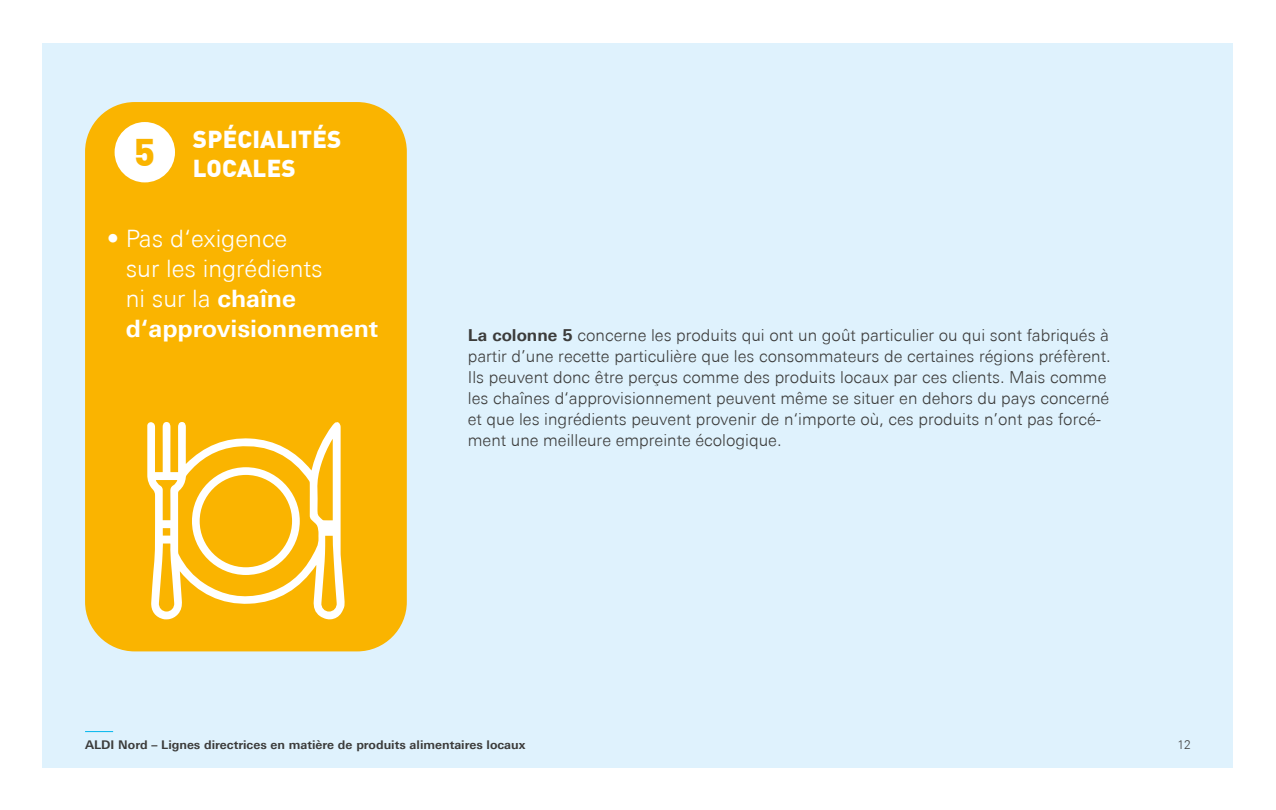
<style>
.page{position:relative;width:1276px;height:810px;background:#fff}
.page>*{position:absolute;margin:0;border:0;box-sizing:border-box;transform-origin:0 0}
.t1{font:900 37.8px "DIN Pro";color:#fab400}
.t2{font:300 24px/30px "Univers Next Pro";color:#fff}
.t3{font:900 24px/28.5px "DIN Pro";letter-spacing:.01em;color:#fff}
.t4{font:300 16.5px/21px "Univers Next Pro";color:#3c3c3b}
.t5{font:700 12px "Univers Next Pro";color:#3c3c3b}
.t6{font:300 12px "Univers Next Pro";color:#3c3c3b}
.s1{font-weight:700}
</style>
<div class="page">
<div style="left:43px;top:43px;width:1190px;height:724px;background:#dff2fd"></div>
<div style="left:85px;top:102px;width:322px;height:549px;background:#fab400;border-radius:50px"></div>
<div style="left:115px;top:122px;width:60px;height:60px;background:#fff;border-radius:50%"></div>
<svg style="left:147px;top:422px;width:198px;height:197px"></svg>
<svg style="left:85px;top:731px;width:28px;height:1px"></svg>
<h1 class="t1" style="left:134px;top:122px;width:22px">5</h1>
<h2 class="t3" style="left:193px;top:124px;width:150px">SPÉCIALITÉS<br>LOCALES</h2>
<h2 class="t2" style="left:126px;top:223px;width:254px;text-indent:-19px">• Pas d‘exigence<br>sur les ingrédients<br>ni sur la <span class="s1">chaîne d‘approvisionnement</span></h2>
<p class="t4" style="left:468px;top:324px;width:644px"><span class="s1">La colonne 5</span> concerne les produits qui ont un goût particulier ou qui sont fabriqués à partir d’une recette particulière que les consommateurs de certaines régions préfèrent.<br>Ils peuvent donc être perçus comme des produits locaux par ces clients. Mais comme les chaînes d‘approvisionnement peuvent même se situer en dehors du pays concerné et que les ingrédients peuvent provenir de n‘importe où, ces produits n’ont pas forcé&shy;ment une meilleure empreinte écologique.</p>
<p class="t5" style="left:85px;top:738px;width:442px">ALDI Nord – Lignes directrices en matière de produits alimentaires locaux</p>
<p class="t6" style="left:1177px;top:738px;width:15px">12</p>
</div>
